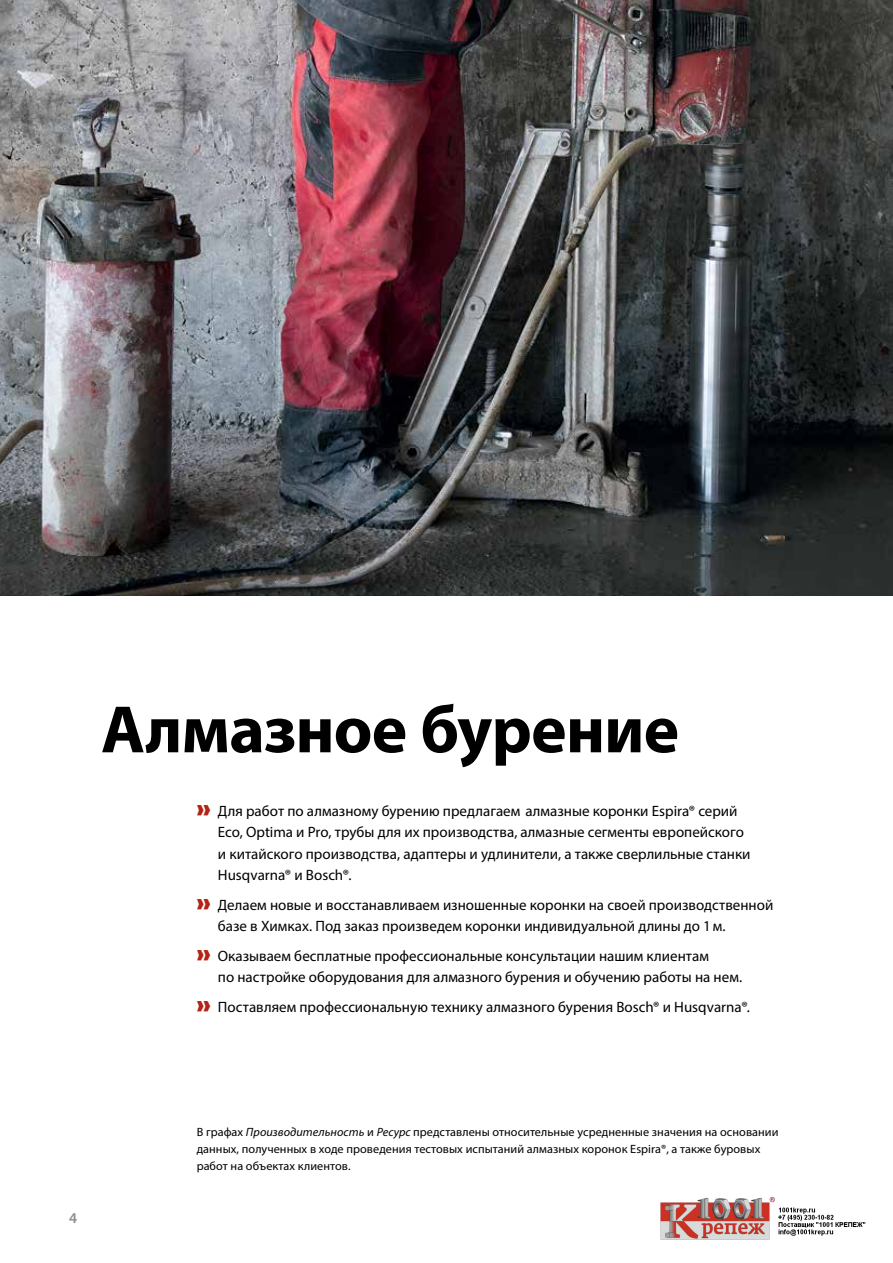
<style>
.page{position:relative;width:893px;height:1263px;background:#fff}
.page>*{position:absolute;margin:0;border:0;box-sizing:border-box;transform-origin:0 0}
.t1{font:700 67.5px "Myriad Pro";letter-spacing:-.015em;color:#000}
.t2{font:15px/21.3px "Myriad Pro";color:#000}
.t3{font:600 15px "Myriad Pro";color:#8a8c8e}
.t4{font:12px/17px "Myriad Pro";letter-spacing:.005em;color:#000}
.s1{font-family:"Gill Sans";font-weight:800;font-size:19.5px;color:#b32317}
.s2{font-style:italic}
</style>
<div class="page">
<img style="left:0;top:0;width:893px;height:595px">
<img style="left:660px;top:1196px;width:206px;height:44px">
<h1 class="t1" style="left:101px;top:685px;width:580px">Алмазное бурение</h1>
<p class="t2" style="left:218px;top:800px;width:534px;text-indent:-21px"><span class="s1">»</span> Для работ по алмазному бурению предлагаем алмазные коронки Espira® серий Eco, Optima и Pro, трубы для их производства, алмазные сегменты европейского и китайского производства, адаптеры и удлинители, а также сверлильные станки Husqvarna® и Bosch®.</p>
<p class="t2" style="left:218px;top:894px;width:557px;text-indent:-21px"><span class="s1">»</span> Делаем новые и восстанавливаем изношенные коронки на своей производственной базе в Химках. Под заказ произведем коронки индивидуальной длины до 1м.</p>
<p class="t2" style="left:218px;top:945px;width:526px;text-indent:-21px"><span class="s1">»</span> Оказываем бесплатные профессиональные консультации нашим клиентам<br>по настройке оборудования для алмазного бурения и обучению работы на нем.</p>
<p class="t2" style="left:197px;top:996px;width:555px"><span class="s1">»</span> Поставляем профессиональную технику алмазного бурения Bosch® и Husqvarna®.</p>
<p class="t3" style="left:69px;top:1208px;width:10px">4</p>
<p class="t4" style="left:197px;top:1123px;width:583px">В графах <span class="s2">Производительность</span> и <span class="s2">Ресурс</span> представлены относительные усредненные значения на основании данных, полученных в ходе проведения тестовых испытаний алмазных коронок Espira®, а также буровых работ на объектах клиентов.</p>
</div>
